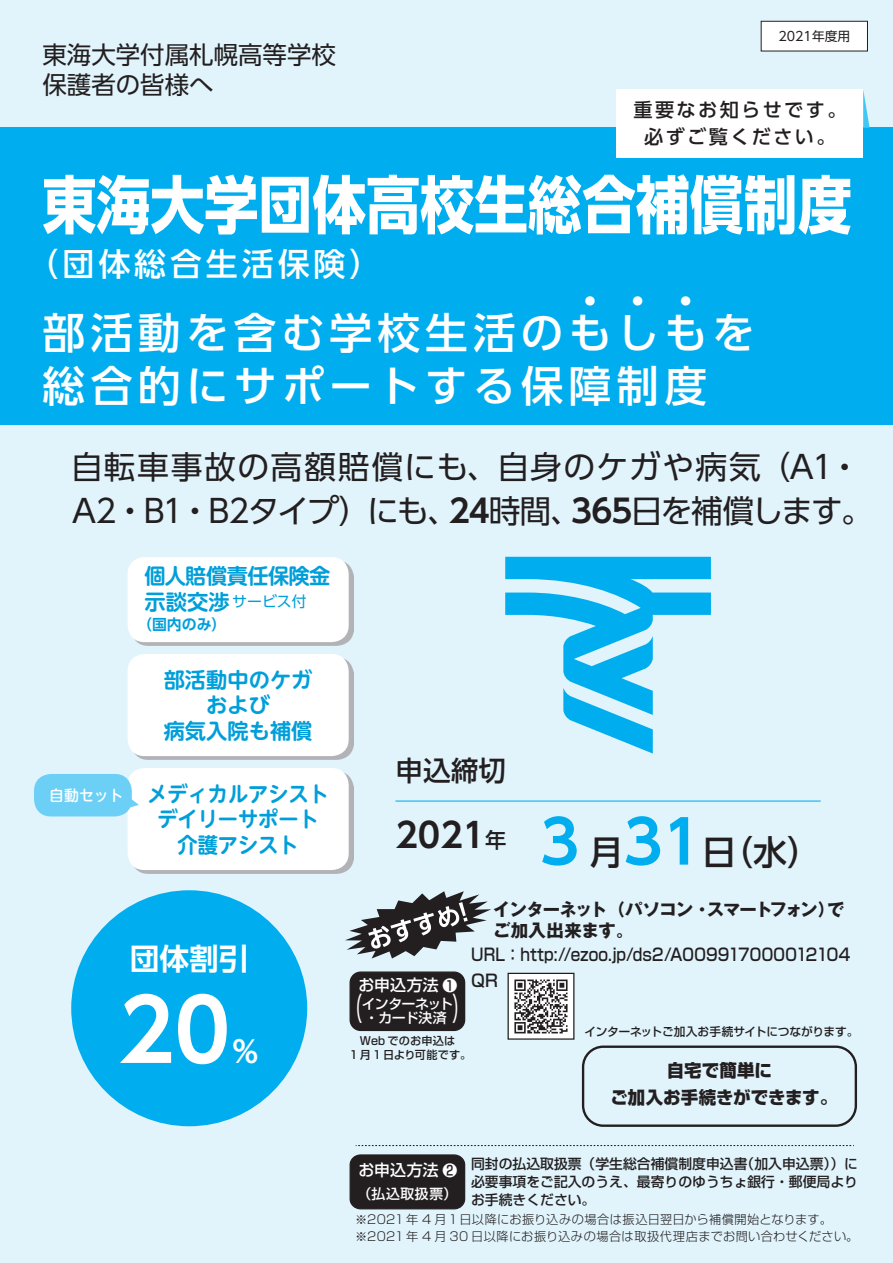
<style>
.page{position:relative;width:893px;height:1263px;background:#e1f4fc}
.page>*{position:absolute;margin:0;border:0;box-sizing:border-box;transform-origin:0 0}
.t1{font:700 85.05px "UD Shin Go Pr 6 De";color:#fff}
.t2{font:700 62.7px "UD Shin Go Pr 6";color:#fff;scale:.86 1}
.t3{font:500 42.45px "UD Shin Go Pr 6";letter-spacing:.125em;color:#fff}
.t4{font:500 34.05px "UD Shin Go Pr 6";color:#231f20}
.t5{font:700 34.05px "UD Shin Go Pr 6 De";color:#231f20}
.t6{font:31.95px/44.7px "UD Shin Go Pr 6";letter-spacing:.02em;color:#231f20}
.t7{font:500 31.95px "UD Shin Go Pr 6";letter-spacing:.125em;color:#fff}
.t8{font:500 30.75px "Shin Go";color:#fff;scale:.45 1}
.t9{font:700 29.7px "UD Shin Go Pr 6 De";color:#fff}
.t10{font:500 27.6px "UD Shin Go Pr 6";color:#231f20}
.t11{font:24.45px/29.7px "UD Shin Go Pr 6";color:#231f20}
.t12{font:700 21.3px/25.5px "UD Shin M Go Pr 6 De";color:#009fda;text-align:center;scale:.95 1}
.t13{font:700 21.3px/25.5px "UD Shin M Go Pr 6 De";color:#009fda;text-align:center}
.t14{font:700 21.3px "UD Shin M Go Pr 6 De";letter-spacing:-.03em;color:#009fda}
.t15{font:21.3px "Kenten Generic";color:#fff}
.t16{font:500 19.2px/27.6px "UD Shin Go Pr 6";letter-spacing:.125em;color:#231f20;text-align:center}
.t17{font:800 17.55px/27px "Shin Go";color:#231f20;text-align:center}
.t18{font:700 17.4px/21.5px "Gothic MB101";letter-spacing:-.05em;color:#231f20}
.t19{font:500 16.95px/26.5px "Shin Go";letter-spacing:.005em;color:#231f20;scale:.9 1}
.t20{font:500 15.9px "Shin Go";color:#fff}
.t21{font:700 14.85px/22.4px "UD Shin Go Pr 6 De";color:#009fda}
.t22{font:500 14.85px "UD Shin M Go Pr 6";color:#fff}
.t23{font:500 13.8px/18.1px "Shin Go";color:#231f20;text-align:justify}
.t24{font:500 13.8px/14.1px "Shin Go";letter-spacing:-.02em;color:#fff}
.t25{font:12.75px "UD Shin Go Pr 6";color:#231f20}
.t26{font:300 12.15px/16.4px "Shin Go";letter-spacing:.02em;color:#231f20}
.t27{font:500 11.7px "Shin Go";letter-spacing:-.015em;color:#231f20}
.t28{font:500 11.25px/14.1px "Shin Go";letter-spacing:.015em;color:#231f20;text-align:center}
.s1{font-family:"UD Shin Go Pr 6 De";font-weight:700}
.s2{font-family:"UD Shin M Go Pr 6 De";font-size:21.3px}
.s3{font-family:"UD Shin Go Pr 6";font-weight:400}
.s4{font-family:"UD Shin Go Pr 6";font-weight:500;font-size:21.3px}
.s5{font-family:"UD Shin Go Pr 6 De";font-weight:700;font-size:59.55px;color:#00aeef}
.s6{font-size:14.85px}
</style>
<div class="page">
<div style="left:0;top:128px;width:893px;height:297px;background:#00aeef"></div>
<img style="left:132px;top:560px;width:221px;height:85px">
<div style="left:128px;top:557px;width:221px;height:85px;background:#fff;border-radius:17px"></div>
<img style="left:132px;top:657px;width:221px;height:102px">
<div style="left:128px;top:654px;width:221px;height:102px;background:#fff;border-radius:17px"></div>
<img style="left:132px;top:771px;width:221px;height:102px">
<div style="left:128px;top:768px;width:221px;height:102px;background:#fff;border-radius:17px"></div>
<div style="left:617px;top:89px;width:246px;height:68px;background:#fff"></div>
<svg style="left:34px;top:774px;width:105px;height:42px;background:#7ad3f6"></svg>
<div style="left:72px;top:891px;width:234px;height:234px;background:#00aeef;border-radius:50%"></div>
<svg style="left:505px;top:557px;width:206px;height:196px"></svg>
<svg style="left:863px;top:90px;width:7px;height:38px"></svg>
<div style="left:761px;top:21px;width:106px;height:30px;background:#fff"></div>
<div style="left:761px;top:21px;width:107px;height:30px;border:1px solid #231f20"></div>
<hr style="left:395px;top:800px;width:426px;height:1px;background:#00aeef">
<div style="left:350px;top:972px;width:115px;height:58px;background:#231f20;border-radius:11px"></div>
<div style="left:349px;top:971px;width:116px;height:60px;border:1px solid #231f20;border-radius:11px"></div>
<div style="left:350px;top:1155px;width:115px;height:54px;background:#231f20;border-radius:10px"></div>
<div style="left:350px;top:1154px;width:115px;height:55px;border:1px solid #231f20;border-radius:10px"></div>
<svg style="left:356px;top:1145px;width:498px;height:1px"></svg>
<svg style="left:345px;top:891px;width:146px;height:67px"></svg>
<img style="left:509px;top:975px;width:63px;height:63px">
<div style="left:507px;top:973px;width:67px;height:67px;border:1px solid #231f20"></div>
<div style="left:582px;top:1045px;width:275px;height:82px;border:2px solid #231f20;border-radius:20px"></div>
<p class="t11" style="left:43px;top:39px;width:295px">東海大学付属札幌高等学校保護者の皆様へ</p>
<p class="t25" style="left:778px;top:26px;width:73px">2021年度用</p>
<p class="t16" style="left:634px;top:95px;width:214px">重要なお知らせです。必ずご覧ください。</p>
<p class="t2" style="left:43px;top:153px;width:942px">東海大学団体高校生総合補償制度</p>
<p class="t7" style="left:27px;top:238px;width:356px">（団体総合生活保険）</p>
<p class="t3" style="left:43px;top:298px;width:714px">部活動を含む学校生活のもしもを</p>
<p class="t15" style="left:579px;top:289px;width:118px">444</p>
<p class="t3" style="left:43px;top:351px;width:666px">総合的にサポートする保障制度</p>
<p class="t6" style="left:71px;top:443px;width:804px">自転車事故の高額賠償にも、自身のケガや病気（A1・<br>A2・B1・B2タイプ）にも、<span class="s1">24</span>時間、<span class="s1">365</span>日を補償します。</p>
<p class="t14" style="left:144px;top:558px;width:188px">個人賠償責任保険金</p>
<p class="t21" style="left:137px;top:590px;width:171px;text-indent:7px"><span class="s2">示談交渉</span> <span class="s3">サービス付</span>（国内のみ）</p>
<p class="t22" style="left:49px;top:783px;width:76px">自動セット</p>
<p class="t13" style="left:164px;top:665px;width:150px">部活動中のケガおよび<br>病気入院も補償</p>
<p class="t12" style="left:147px;top:779px;width:193px">メディカルアシストデイリーサポート介護アシスト</p>
<p class="t9" style="left:130px;top:934px;width:121px">団体割引</p>
<p class="t1" style="left:118px;top:961px;width:114px">20</p>
<p class="t9" style="left:230px;top:1027px;width:31px">％</p>
<p class="t10" style="left:395px;top:748px;width:112px">申込締切</p>
<p class="t5" style="left:395px;top:807px;width:113px">2021<span class="s4">年</span></p>
<p class="t4" style="left:530px;top:824px;width:293px"><span class="s5">３</span>月<span class="s5">31</span>日（水）</p>
<p class="t18" style="left:493px;top:896px;width:353px">インターネット（パソコン・スマートフォン）でご加入出来ます。</p>
<p class="t19" style="left:471px;top:940px;width:423px">URL：http://ezoo.jp/ds2/A009917000012104<br>QR</p>
<p class="t27" style="left:585px;top:1024px;width:275px">インターネットご加入お手続サイトにつながります。</p>
<p class="t17" style="left:611px;top:1056px;width:228px">自宅で簡単に<br>ご加入お手続きができます。</p>
<p class="t20" style="left:358px;top:975px;width:101px">お申込方法 <span class="s6">❶</span></p>
<p class="t24" style="left:362px;top:996px;width:93px">インターネット・カード決済</p>
<p class="t28" style="left:349px;top:1033px;width:123px">Web でのお申込は<br>1 月1日より可能です。</p>
<p class="t8" style="left:348px;top:988px;width:263px">（　　　　　　）</p>
<p class="t23" style="left:471px;top:1154px;width:388px">同封の払込取扱票（学生総合補償制度申込書（加入申込票））に必要事項をご記入のうえ、最寄りのゆうちょ銀行・郵便局よりお手続きください。</p>
<p class="t26" style="left:355px;top:1211px;width:505px">※2021 年 4 月 1日以降にお振り込みの場合は振込日翌日から補償開始となります。※2021 年 4 月 30 日以降にお振り込みの場合は取扱代理店までお問い合わせください。</p>
<p class="t20" style="left:358px;top:1160px;width:101px">お申込方法 <span class="s6">❷</span></p>
<p class="t24" style="left:358px;top:1186px;width:101px">（払込取扱票）</p>
</div>
